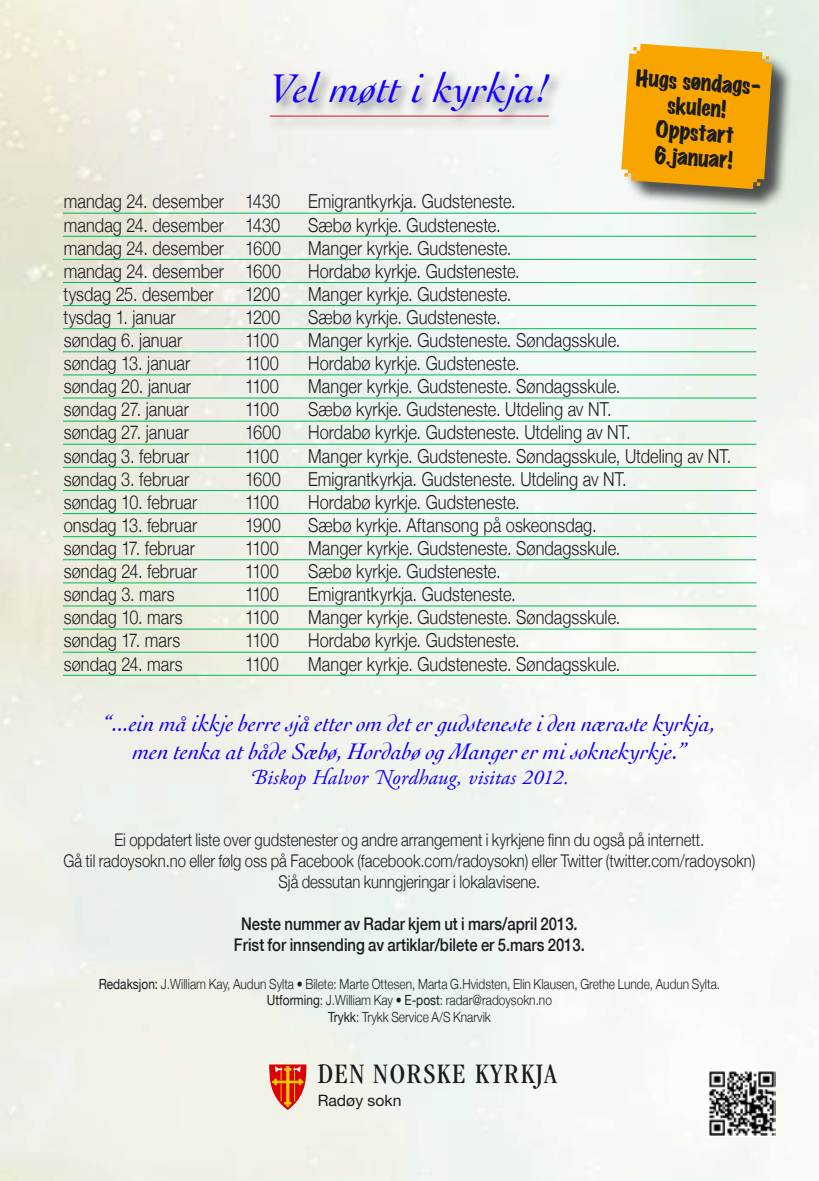
<style>
.page{position:relative;width:819px;height:1181px;background:#fff}
.page>*{position:absolute;margin:0;border:0;box-sizing:border-box;transform-origin:0 0}
.t1{font:italic 42px "Cochin";letter-spacing:-.005em;color:#1300ff}
.t2{font:condensed 29.22px "ITC Garamond Std";letter-spacing:.05em;color:#1b1c20}
.t3{font:italic 23.62px/28.3px "Cochin";letter-spacing:-.005em;color:#1300ff;text-align:center}
.t4{font:expanded 21px/25.2px "Marker Felt";color:#1b1c20;text-align:center}
.t5{font:italic 21px "Adobe Garamond Pro";letter-spacing:.005em;color:#1300ff}
.t6{font:300 19.25px "Helvetica Neue";letter-spacing:.005em;color:#1b1c20;scale:.85 1}
.t7{font:300 17.5px/21px "Helvetica Neue";color:#1b1c20;text-align:center;scale:.85 1}
.t8{font:500 17.5px/21px "Helvetica Neue";color:#1b1c20;text-align:center;scale:.85 1}
.t9{font:15.75px "Helvetica Neue";color:#1b1c20}
.t10{font:300 14px/16.8px "Helvetica Neue";color:#1b1c20;text-align:center;scale:.85 1}
.s1{font-weight:400}
</style>
<div class="page">
<img style="left:0;top:0;width:819px;height:1181px">
<hr style="left:63px;top:213px;width:693px;height:1px;background:#00b854">
<hr style="left:63px;top:236px;width:693px;height:1px;background:#00b854">
<hr style="left:63px;top:259px;width:693px;height:1px;background:#00b854">
<hr style="left:63px;top:282px;width:693px;height:1px;background:#00b854">
<hr style="left:63px;top:305px;width:693px;height:1px;background:#00b854">
<hr style="left:63px;top:328px;width:693px;height:1px;background:#00b854">
<hr style="left:63px;top:351px;width:693px;height:1px;background:#00b854">
<hr style="left:63px;top:375px;width:693px;height:1px;background:#00b854">
<hr style="left:63px;top:398px;width:693px;height:1px;background:#00b854">
<hr style="left:63px;top:421px;width:693px;height:1px;background:#00b854">
<hr style="left:63px;top:444px;width:693px;height:1px;background:#00b854">
<hr style="left:63px;top:467px;width:693px;height:1px;background:#00b854">
<hr style="left:63px;top:490px;width:693px;height:1px;background:#00b854">
<hr style="left:63px;top:513px;width:693px;height:1px;background:#00b854">
<hr style="left:63px;top:536px;width:693px;height:1px;background:#00b854">
<hr style="left:63px;top:559px;width:693px;height:1px;background:#00b854">
<hr style="left:63px;top:582px;width:693px;height:1px;background:#00b854">
<hr style="left:63px;top:606px;width:693px;height:1px;background:#00b854">
<hr style="left:63px;top:629px;width:693px;height:1px;background:#00b854">
<hr style="left:63px;top:652px;width:693px;height:1px;background:#00b854">
<hr style="left:63px;top:675px;width:693px;height:1px;background:#00b854">
<div style="left:267px;top:68px;width:296px;height:63px;background:#f1f3f1"></div>
<div style="left:261px;top:61px;width:299px;height:67px;background:#fff;opacity:.75"></div>
<hr style="left:270px;top:116px;width:279px;height:1px;background:#d31518">
<svg style="left:269px;top:1064px;width:37px;height:46px;background:#e46742"></svg>
<img style="left:707px;top:1069px;width:68px;height:67px">
<div style="left:624px;top:47px;width:169px;height:163px;background:#1b1c20;opacity:.75"></div>
<svg style="left:621px;top:44px;width:151px;height:145px;background:#eea614"></svg>
<h1 class="t1" style="left:270px;top:60px;width:280px">Vel møtt i kyrkja!</h1>
<p class="t4" style="left:637px;top:65px;width:127px;rotate:4deg">Hugs søndags&shy;skulen!<br>Oppstart<br>6.januar!</p>
<p class="t6" style="left:64px;top:186px;width:256px">mandag 24. desember 1430</p>
<p class="t6" style="left:308px;top:186px;width:246px">Emigrantkyrkja. Gudsteneste.</p>
<p class="t6" style="left:64px;top:209px;width:256px">mandag 24. desember 1430</p>
<p class="t6" style="left:308px;top:209px;width:228px">Sæbø kyrkje. Gudsteneste.</p>
<p class="t6" style="left:64px;top:232px;width:257px">mandag 24. desember 1600</p>
<p class="t6" style="left:308px;top:232px;width:241px">Manger kyrkje. Gudsteneste.</p>
<p class="t6" style="left:64px;top:255px;width:257px">mandag 24. desember 1600</p>
<p class="t6" style="left:308px;top:255px;width:250px">Hordabø kyrkje. Gudsteneste.</p>
<p class="t6" style="left:63px;top:278px;width:178px">tysdag 25. desember</p>
<p class="t6" style="left:245px;top:278px;width:43px">1200</p>
<p class="t6" style="left:308px;top:278px;width:241px">Manger kyrkje. Gudsteneste.</p>
<p class="t6" style="left:63px;top:301px;width:133px">tysdag 1. januar</p>
<p class="t6" style="left:245px;top:301px;width:43px">1200</p>
<p class="t6" style="left:308px;top:301px;width:228px">Sæbø kyrkje. Gudsteneste.</p>
<p class="t6" style="left:64px;top:325px;width:141px">søndag 6. januar</p>
<p class="t6" style="left:245px;top:325px;width:41px">1100</p>
<p class="t6" style="left:308px;top:325px;width:369px">Manger kyrkje. Gudsteneste. Søndagsskule.</p>
<p class="t6" style="left:64px;top:348px;width:150px">søndag 13. januar</p>
<p class="t6" style="left:245px;top:348px;width:41px">1100</p>
<p class="t6" style="left:308px;top:348px;width:250px">Hordabø kyrkje. Gudsteneste.</p>
<p class="t6" style="left:64px;top:371px;width:151px">søndag 20. januar</p>
<p class="t6" style="left:245px;top:371px;width:41px">1100</p>
<p class="t6" style="left:308px;top:371px;width:369px">Manger kyrkje. Gudsteneste. Søndagsskule.</p>
<p class="t6" style="left:64px;top:394px;width:149px">søndag 27. januar</p>
<p class="t6" style="left:245px;top:394px;width:41px">1100</p>
<p class="t6" style="left:308px;top:394px;width:358px">Sæbø kyrkje. Gudsteneste. Utdeling av NT.</p>
<p class="t6" style="left:64px;top:417px;width:149px">søndag 27. januar</p>
<p class="t6" style="left:245px;top:417px;width:44px">1600</p>
<p class="t6" style="left:308px;top:417px;width:381px">Hordabø kyrkje. Gudsteneste. Utdeling av NT.</p>
<p class="t6" style="left:64px;top:440px;width:149px">søndag 3. februar</p>
<p class="t6" style="left:245px;top:440px;width:41px">1100</p>
<p class="t6" style="left:308px;top:440px;width:499px">Manger kyrkje. Gudsteneste. Søndagsskule, Utdeling av NT.</p>
<p class="t6" style="left:64px;top:463px;width:149px">søndag 3. februar</p>
<p class="t6" style="left:245px;top:463px;width:44px">1600</p>
<p class="t6" style="left:308px;top:463px;width:376px">Emigrantkyrkja. Gudsteneste. Utdeling av NT.</p>
<p class="t6" style="left:64px;top:486px;width:159px">søndag 10. februar</p>
<p class="t6" style="left:245px;top:486px;width:41px">1100</p>
<p class="t6" style="left:308px;top:486px;width:250px">Hordabø kyrkje. Gudsteneste.</p>
<p class="t6" style="left:64px;top:509px;width:158px">onsdag 13. februar</p>
<p class="t6" style="left:245px;top:509px;width:44px">1900</p>
<p class="t6" style="left:308px;top:509px;width:341px">Sæbø kyrkje. Aftansong på oskeonsdag.</p>
<p class="t6" style="left:64px;top:532px;width:156px">søndag 17. februar</p>
<p class="t6" style="left:245px;top:532px;width:41px">1100</p>
<p class="t6" style="left:308px;top:532px;width:369px">Manger kyrkje. Gudsteneste. Søndagsskule.</p>
<p class="t6" style="left:64px;top:556px;width:159px">søndag 24. februar</p>
<p class="t6" style="left:245px;top:556px;width:41px">1100</p>
<p class="t6" style="left:308px;top:556px;width:228px">Sæbø kyrkje. Gudsteneste.</p>
<p class="t6" style="left:64px;top:579px;width:132px">søndag 3. mars</p>
<p class="t6" style="left:245px;top:579px;width:41px">1100</p>
<p class="t6" style="left:308px;top:579px;width:246px">Emigrantkyrkja. Gudsteneste.</p>
<p class="t6" style="left:64px;top:602px;width:141px">søndag 10. mars</p>
<p class="t6" style="left:245px;top:602px;width:41px">1100</p>
<p class="t6" style="left:308px;top:602px;width:369px">Manger kyrkje. Gudsteneste. Søndagsskule.</p>
<p class="t6" style="left:64px;top:625px;width:139px">søndag 17. mars</p>
<p class="t6" style="left:245px;top:625px;width:41px">1100</p>
<p class="t6" style="left:308px;top:625px;width:250px">Hordabø kyrkje. Gudsteneste.</p>
<p class="t6" style="left:64px;top:648px;width:141px">søndag 24. mars</p>
<p class="t6" style="left:245px;top:648px;width:41px">1100</p>
<p class="t6" style="left:308px;top:648px;width:369px">Manger kyrkje. Gudsteneste. Søndagsskule.</p>
<p class="t3" style="left:103px;top:708px;width:614px">“...ein må ikkje berre sjå etter om det er gudsteneste i den næraste kyrkja, men tenka at både Sæbø, Hordabø og Manger er mi soknekyrkje.”</p>
<p class="t5" style="left:250px;top:765px;width:321px">Biskop Halvor Nordhaug, visitas 2012.</p>
<p class="t7" style="left:63px;top:828px;width:815px">Ei oppdatert liste over gudstenester og andre arrangement i kyrkjene finn du også på internett.<br>Gå til radoysokn.no eller følg oss på Facebook (facebook.com/radoysokn) eller Twitter (twitter.com/radoysokn)<br>Sjå dessutan kunngjeringar i lokalavisene.</p>
<p class="t8" style="left:234px;top:912px;width:414px">Neste nummer av Radar kjem ut i mars/april 2013.<br>Frist for innsending av artiklar/bilete er 5.mars 2013.</p>
<p class="t10" style="left:99px;top:974px;width:732px"><span class="s1">Redaksjon:</span> J.William Kay, Audun Sylta • Bilete: Marte Ottesen, Marta G.Hvidsten, Elin Klausen, Grethe Lunde, Audun Sylta.<br><span class="s1">Utforming</span>: J.William Kay • <span class="s1">E-post</span>: radar@radoysokn.no<br><span class="s1">Trykk</span>: Trykk Service A/S Knarvik</p>
<h2 class="t2" style="left:318px;top:1057px;width:240px">DEN NORSKE KYRKJA</h2>
<p class="t9" style="left:318px;top:1091px;width:85px">Radøy sokn</p>
</div>
